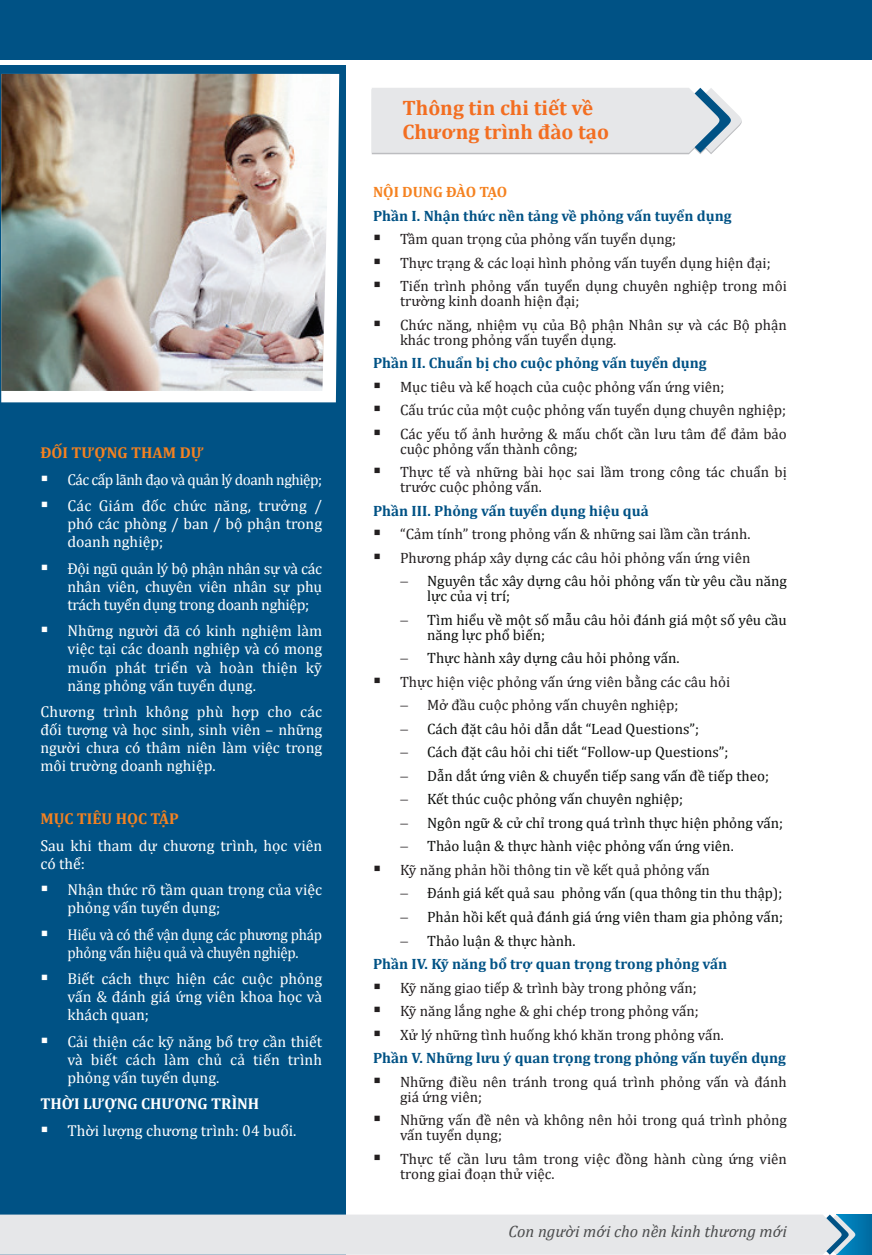
<style>
.page{position:relative;width:872px;height:1255px;background:#fff}
.page>*{position:absolute;margin:0;border:0;box-sizing:border-box;transform-origin:0 0}
.t1{font:700 21px/24px "Cambria";color:#f36e21}
.t2{font:italic 16.5px "Cambria";color:#4b4c4d}
.t3{font:15.75px/18px "Cambria";color:#fff;text-align:justify}
.t4{font:15.75px/18px "Cambria";letter-spacing:-.02em;color:#fff;text-align:center;scale:.95 1}
.t5{font:15.75px "Cambria";letter-spacing:-.03em;color:#fff}
.t6{font:700 15.75px "Cambria";color:#f58220}
.t7{font:700 15.75px "Cambria";color:#fff}
.t8{font:15px/15px "Cambria";color:#231f20}
.t9{font:15px/15px "Cambria";color:#0e100e}
.t10{font:700 15px/23.5px "Cambria";color:#005285}
.t11{font:700 15px "Cambria";color:#f58220}
.s1{color:#231f20}
.s2{font-weight:400;color:#231f20}
</style>
<div class="page">
<div style="left:0;top:66px;width:345px;height:1188px;background:#005285"></div>
<div style="left:1px;top:1px;width:871px;height:59px;background:#005285"></div>
<svg style="left:372px;top:88px;width:370px;height:66px;background:#e0e3e6"></svg>
<svg style="left:1px;top:74px;width:338px;height:328px;background:#ecf2f6"></svg>
<img style="left:1px;top:74px;width:329px;height:317px">
<div style="left:836px;top:1214px;width:36px;height:40px;background:#0072a9"></div>
<div style="left:0;top:1214px;width:856px;height:40px;background:#e6e7e9"></div>
<p class="t6" style="left:40px;top:442px;width:165px">ĐỐI TƯỢNG THAM DỰ</p>
<p class="t5" style="left:40px;top:470px;width:283px">▪ Các cấp lãnh đạo và quản lý doanh nghiệp;</p>
<p class="t3" style="left:67px;top:497px;width:256px;text-indent:-27px">▪ Các Giám đốc chức năng, trưởng / phó các phòng / ban / bộ phận trong doanh nghiệp;</p>
<p class="t3" style="left:67px;top:559px;width:256px;text-indent:-27px">▪ Đội ngũ quản lý bộ phận nhân sự và các nhân viên, chuyên viên nhân sự phụ trách tuyển dụng trong doanh nghiệp;</p>
<p class="t3" style="left:67px;top:622px;width:256px;text-indent:-27px">▪ Những người đã có kinh nghiệm làm việc tại các doanh nghiệp và có mong muốn phát triển và hoàn thiện kỹ năng phỏng vấn tuyển dụng.</p>
<p class="t3" style="left:40px;top:702px;width:283px">Chương trình không phù hợp cho các đối tượng và học sinh, sinh viên – những người chưa có thâm niên làm việc trong môi trường doanh nghiệp.</p>
<p class="t6" style="left:40px;top:807px;width:140px">MỤC TIÊU HỌC TẬP</p>
<p class="t3" style="left:40px;top:836px;width:283px">Sau khi tham dự chương trình, học viên có thể:</p>
<p class="t3" style="left:67px;top:880px;width:256px;text-indent:-27px">▪ Nhận thức rõ tầm quan trọng của việc phỏng vấn tuyển dụng;</p>
<p class="t4" style="left:40px;top:925px;width:298px">▪ Hiểu và có thể vận dụng các phương pháp phỏng vấn hiệu quả và chuyên nghiệp.</p>
<p class="t3" style="left:67px;top:969px;width:256px;text-indent:-27px">▪ Biết cách thực hiện các cuộc phỏng vấn &amp; đánh giá ứng viên khoa học và khách quan;</p>
<p class="t3" style="left:67px;top:1032px;width:256px;text-indent:-27px">▪ Cải thiện các kỹ năng bổ trợ cần thiết và biết cách làm chủ cả tiến trình phỏng vấn tuyển dụng.</p>
<p class="t7" style="left:40px;top:1092px;width:220px">THỜI LƯỢNG CHƯƠNG TRÌNH</p>
<p class="t3" style="left:40px;top:1121px;width:258px">▪ Thời lượng chương trình: 04 buổi.</p>
<h1 class="t1" style="left:402px;top:95px;width:208px">Thông tin chi tiết về<br>Chương trình đào tạo</h1>
<p class="t11" style="left:373px;top:181px;width:136px">NỘI DUNG ĐÀO TẠO</p>
<p class="t10" style="left:373px;top:203px;width:360px">Phần I. Nhận thức nền tảng về phỏng vấn tuyển dụng</p>
<p class="t8" style="left:373px;top:231px;width:305px">▪ Tầm quan trọng của phỏng vấn tuyển dụng;</p>
<p class="t8" style="left:373px;top:255px;width:399px">▪ Thực trạng &amp; các loại hình phỏng vấn tuyển dụng hiện đại;</p>
<p class="t8" style="left:400px;top:278px;width:388px;text-indent:-27px">▪ Tiến trình phỏng vấn tuyển dụng chuyên nghiệp trong môi trường kinh doanh hiện đại;</p>
<p class="t8" style="left:400px;top:317px;width:388px;text-indent:-27px">▪ Chức năng, nhiệm vụ của Bộ phận Nhân sự và các Bộ phận khác trong phỏng vấn tuyển dụng.</p>
<p class="t10" style="left:373px;top:351px;width:335px">Phần II. Chuẩn bị cho cuộc phỏng vấn tuyển dụng</p>
<p class="t8" style="left:373px;top:379px;width:353px">▪ Mục tiêu và kế hoạch của cuộc phỏng vấn ứng viên;</p>
<p class="t8" style="left:373px;top:402px;width:414px">▪ Cấu trúc của một cuộc phỏng vấn tuyển dụng chuyên nghiệp;</p>
<p class="t8" style="left:400px;top:426px;width:388px;text-indent:-27px">▪ Các yếu tố ảnh hưởng &amp; mấu chốt cần lưu tâm để đảm bảo cuộc phỏng vấn thành công;</p>
<p class="t8" style="left:400px;top:464px;width:388px;text-indent:-27px">▪ Thực tế và những bài học sai lầm trong công tác chuẩn bị trước cuộc phỏng vấn.</p>
<p class="t10" style="left:373px;top:498px;width:277px">Phần III. Phỏng vấn tuyển dụng hiệu quả</p>
<p class="t8" style="left:373px;top:526px;width:379px">▪ “Cảm tính” trong phỏng vấn &amp; những sai lầm cần tránh.</p>
<p class="t8" style="left:373px;top:550px;width:379px">▪ Phương pháp xây dựng các câu hỏi phỏng vấn ứng viên</p>
<p class="t9" style="left:427px;top:573px;width:361px">Nguyên tắc xây dựng câu hỏi phỏng vấn từ yêu cầu năng lực của vị trí;</p>
<p class="t9" style="left:427px;top:612px;width:361px">Tìm hiểu về một số mẫu câu hỏi đánh giá một số yêu cầu năng lực phổ biến;</p>
<p class="t9" style="left:427px;top:650px;width:254px">Thực hành xây dựng câu hỏi phỏng vấn.</p>
<p class="t8" style="left:373px;top:674px;width:359px">▪ Thực hiện việc phỏng vấn ứng viên bằng các câu hỏi</p>
<p class="t8" style="left:427px;top:697px;width:253px">Mở đầu cuộc phỏng vấn chuyên nghiệp;</p>
<p class="t9" style="left:427px;top:721px;width:273px">Cách đặt câu hỏi dẫn dắt “Lead Questions”;</p>
<p class="t9" style="left:427px;top:744px;width:303px">Cách đặt câu hỏi chi tiết “Follow-up Questions”;</p>
<p class="t9" style="left:427px;top:768px;width:343px">Dẫn dắt ứng viên &amp; chuyển tiếp sang vấn đề tiếp theo;</p>
<p class="t9" style="left:427px;top:791px;width:257px">Kết thúc cuộc phỏng vấn chuyên nghiệp;</p>
<p class="t9" style="left:427px;top:815px;width:358px">Ngôn ngữ &amp; cử chỉ trong quá trình thực hiện phỏng vấn;</p>
<p class="t9" style="left:427px;top:838px;width:308px">Thảo luận &amp; thực hành việc phỏng vấn ứng viên.</p>
<p class="t8" style="left:373px;top:862px;width:338px">▪ Kỹ năng phản hồi thông tin về kết quả phỏng vấn</p>
<p class="t9" style="left:427px;top:885px;width:357px">Đánh giá kết quả sau phỏng vấn (qua thông tin thu thập);</p>
<p class="t9" style="left:427px;top:909px;width:358px">Phản hồi kết quả đánh giá ứng viên tham gia phỏng vấn;</p>
<p class="t9" style="left:427px;top:932px;width:150px">Thảo luận &amp; thực hành.</p>
<p class="t10" style="left:373px;top:951px;width:355px">Phần IV. Kỹ năng bổ trợ quan trọng trong phỏng vấn</p>
<p class="t8" style="left:373px;top:979px;width:325px">▪ Kỹ năng giao tiếp &amp; trình bày trong phỏng vấn;</p>
<p class="t8" style="left:373px;top:1003px;width:327px">▪ Kỹ năng lắng nghe &amp; ghi chép trong phỏng vấn;</p>
<p class="t10" style="left:373px;top:1022px;width:414px"><span class="s1">▪</span> <span class="s2">Xử lý những tình huống khó khăn trong phỏng vấn.<br></span>Phần V. Những lưu ý quan trọng trong phỏng vấn tuyển dụng</p>
<p class="t8" style="left:400px;top:1073px;width:388px;text-indent:-27px">▪ Những điều nên tránh trong quá trình phỏng vấn và đánh giá ứng viên;</p>
<p class="t8" style="left:400px;top:1112px;width:388px;text-indent:-27px">▪ Những vấn đề nên và không nên hỏi trong quá trình phỏng vấn tuyển dụng;</p>
<p class="t8" style="left:400px;top:1150px;width:388px;text-indent:-27px">▪ Thực tế cần lưu tâm trong việc đồng hành cùng ứng viên trong giai đoạn thử việc.</p>
<p class="t2" style="left:508px;top:1219px;width:280px">Con người mới cho nền kinh thương mới</p>
</div>
